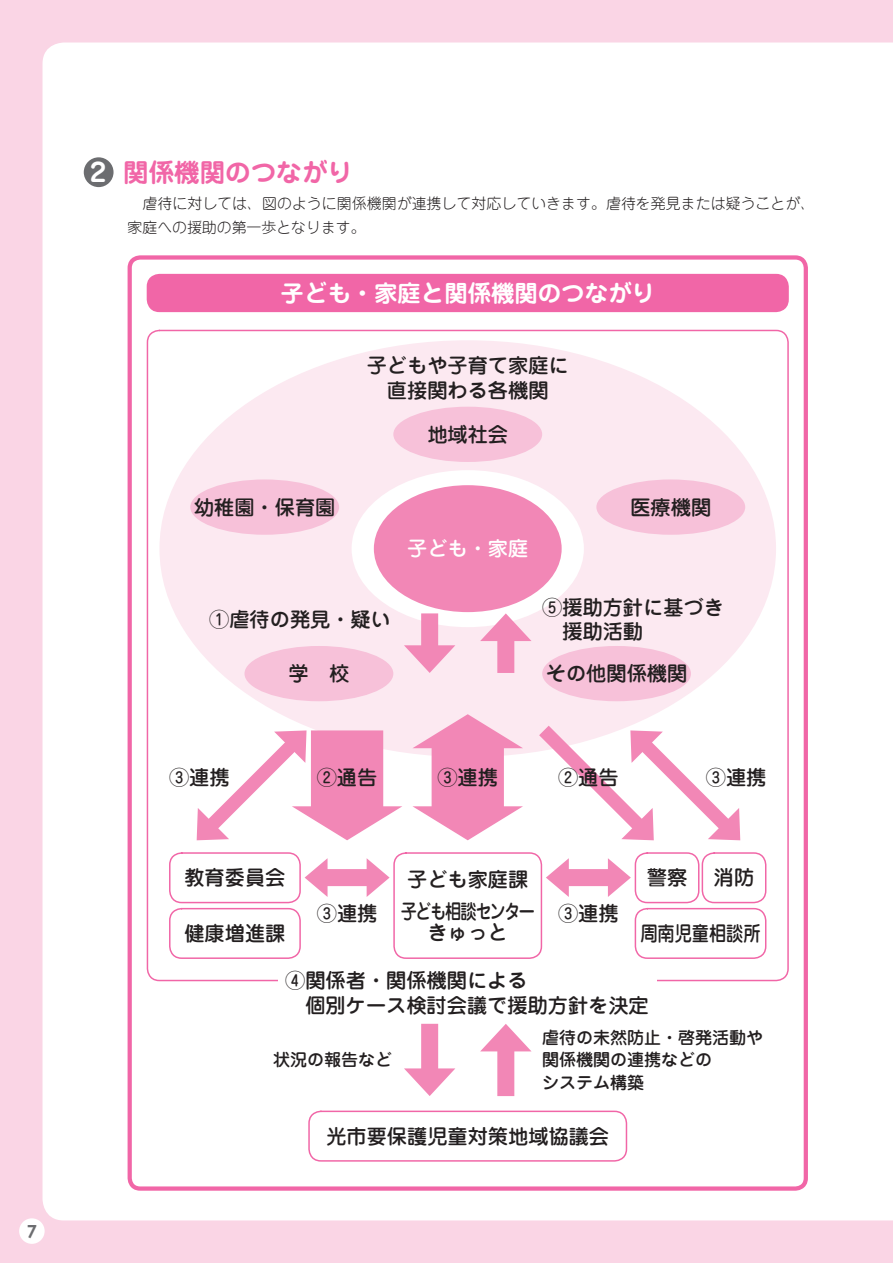
<style>
.page{position:relative;width:893px;height:1263px;background:#fad5e5}
.page>*{position:absolute;margin:0;border:0;box-sizing:border-box;transform-origin:0 0}
.t1{font:700 25.5px "Jun 501 Pro";color:#f166a7}
.t2{font:700 23.4px "Jun 501 Pro";color:#fff}
.t3{font:500 20.25px/24.5px "Jun 34 Pro";color:#231f20}
.t4{font:500 20.25px/32px "Jun 34 Pro";letter-spacing:-.07em;color:#231f20;text-align:center}
.t5{font:500 20.25px "Jun 34 Pro";color:#231f20;scale:.85 1}
.t6{font:500 20.25px "Jun 34 Pro";color:#fff}
.t7{font:700 18px "Century Gothic";color:#6c6d70}
.t8{font:500 16.95px/22.4px "Jun 34 Pro";color:#231f20}
.t9{font:300 14.85px/24.5px "Jun 101 Pro";letter-spacing:.005em;color:#231f20}
.s1{color:#fff}
</style>
<div class="page">
<div style="left:43px;top:43px;width:850px;height:1177px;background:#fff"></div>
<div style="left:19px;top:1218px;width:26px;height:26px;background:#fff;border-radius:50%"></div>
<div style="left:84px;top:157px;width:30px;height:30px;background:#6c6d70;border-radius:50%"></div>
<div style="left:128px;top:255px;width:680px;height:936px;border:4px solid #f166a7;border-radius:11px"></div>
<div style="left:147px;top:274px;width:642px;height:38px;background:#f166a7;border-radius:13px"></div>
<div style="left:308px;top:1110px;width:319px;height:52px;border:1px solid #f166a7;border-radius:12px"></div>
<div style="left:393px;top:852px;width:149px;height:107px;border:1px solid #f166a7;border-radius:12px"></div>
<div style="left:635px;top:852px;width:64px;height:51px;border:1px solid #f166a7;border-radius:12px"></div>
<div style="left:702px;top:852px;width:64px;height:51px;border:1px solid #f166a7;border-radius:12px"></div>
<div style="left:635px;top:908px;width:131px;height:51px;border:1px solid #f166a7;border-radius:12px"></div>
<div style="left:169px;top:852px;width:132px;height:51px;border:1px solid #f166a7;border-radius:12px"></div>
<div style="left:169px;top:908px;width:132px;height:51px;border:1px solid #f166a7;border-radius:12px"></div>
<div style="left:159px;top:340px;width:617px;height:417px;background:#fce9f1;border-radius:50%"></div>
<div style="left:352px;top:470px;width:232px;height:157px;background:#fff;border-radius:50%"></div>
<div style="left:374px;top:485px;width:188px;height:127px;background:#f287b6;border-radius:50%"></div>
<div style="left:542px;top:646px;width:149px;height:55px;background:#f7c1d9;border-radius:50%"></div>
<div style="left:244px;top:646px;width:149px;height:55px;background:#f7c1d9;border-radius:50%"></div>
<div style="left:190px;top:479px;width:149px;height:56px;background:#f7c1d9;border-radius:50%"></div>
<div style="left:393px;top:407px;width:149px;height:55px;background:#f7c1d9;border-radius:50%"></div>
<div style="left:596px;top:479px;width:149px;height:56px;background:#f7c1d9;border-radius:50%"></div>
<div style="left:421px;top:1024px;width:17px;height:55px;background:#f287b6"></div>
<svg style="left:404px;top:1068px;width:51px;height:28px"></svg>
<div style="left:421px;top:613px;width:17px;height:43px;background:#f287b6"></div>
<svg style="left:404px;top:645px;width:51px;height:28px"></svg>
<div style="left:497px;top:1041px;width:17px;height:55px;background:#f287b6"></div>
<svg style="left:480px;top:1024px;width:51px;height:27px"></svg>
<div style="left:497px;top:630px;width:17px;height:43px;background:#f287b6"></div>
<svg style="left:480px;top:613px;width:51px;height:28px"></svg>
<div style="left:561px;top:869px;width:55px;height:17px;background:#f287b6"></div>
<svg style="left:608px;top:858px;width:23px;height:39px"></svg>
<svg style="left:546px;top:858px;width:23px;height:39px"></svg>
<div style="left:319px;top:869px;width:56px;height:17px;background:#f287b6"></div>
<svg style="left:367px;top:858px;width:23px;height:39px"></svg>
<svg style="left:305px;top:858px;width:23px;height:39px"></svg>
<svg style="left:412px;top:711px;width:337px;height:138px;background:#fbdbe9"></svg>
<svg style="left:188px;top:721px;width:214px;height:128px;background:#fad3e4"></svg>
<div style="left:279px;top:971px;width:378px;height:51px;background:#fff"></div>
<p class="t7" style="left:27px;top:1217px;width:12px">7</p>
<p class="t1" style="left:90px;top:152px;width:264px"><span class="s1">2</span> 関係機関のつながり</p>
<p class="t9" style="left:128px;top:189px;width:689px">　虐待に対しては、図のように関係機関が連携して対応していきます。虐待を発見または疑うことが、家庭への援助の第一歩となります。</p>
<p class="t2" style="left:281px;top:274px;width:376px">子ども・家庭と関係機関のつながり</p>
<p class="t3" style="left:367px;top:351px;width:203px;text-align:center">子どもや子育て家庭に直接関わる各機関</p>
<p class="t3" style="left:427px;top:420px;width:82px">地域社会</p>
<p class="t3" style="left:194px;top:493px;width:143px">幼稚園・保育園</p>
<p class="t3" style="left:630px;top:493px;width:82px">医療機関</p>
<p class="t3" style="left:209px;top:605px;width:183px">①虐待の発見・疑い</p>
<p class="t6" style="left:407px;top:533px;width:123px">子ども・家庭</p>
<p class="t3" style="left:542px;top:593px;width:183px">⑤援助方針に基づき　援助活動</p>
<p class="t3" style="left:289px;top:659px;width:62px">学　校</p>
<p class="t3" style="left:546px;top:659px;width:143px">その他関係機関</p>
<p class="t3" style="left:169px;top:763px;width:62px">③連携</p>
<p class="t3" style="left:437px;top:763px;width:62px">③連携</p>
<p class="t3" style="left:706px;top:763px;width:62px">③連携</p>
<p class="t3" style="left:317px;top:763px;width:62px">②通告</p>
<p class="t3" style="left:558px;top:763px;width:62px">②通告</p>
<p class="t3" style="left:184px;top:863px;width:102px">教育委員会</p>
<p class="t3" style="left:184px;top:919px;width:102px">健康増進課</p>
<p class="t3" style="left:317px;top:899px;width:62px">③連携</p>
<p class="t4" style="left:401px;top:861px;width:136px">子ども家庭課子ども相談センター</p>
<p class="t3" style="left:427px;top:918px;width:82px">きゅっと</p>
<p class="t3" style="left:558px;top:899px;width:62px">③連携</p>
<p class="t3" style="left:647px;top:863px;width:42px">警察</p>
<p class="t3" style="left:714px;top:863px;width:42px">消防</p>
<p class="t5" style="left:640px;top:917px;width:143px">周南児童相談所</p>
<p class="t3" style="left:285px;top:966px;width:365px">④関係者・関係機関による<br>　個別ケース検討会議で援助方針を決定</p>
<p class="t8" style="left:542px;top:1025px;width:223px">虐待の未然防止・啓発活動や関係機関の連携などの<br>システム構築</p>
<p class="t8" style="left:273px;top:1047px;width:121px">状況の報告など</p>
<p class="t3" style="left:326px;top:1122px;width:284px">光市要保護児童対策地域協議会</p>
</div>
